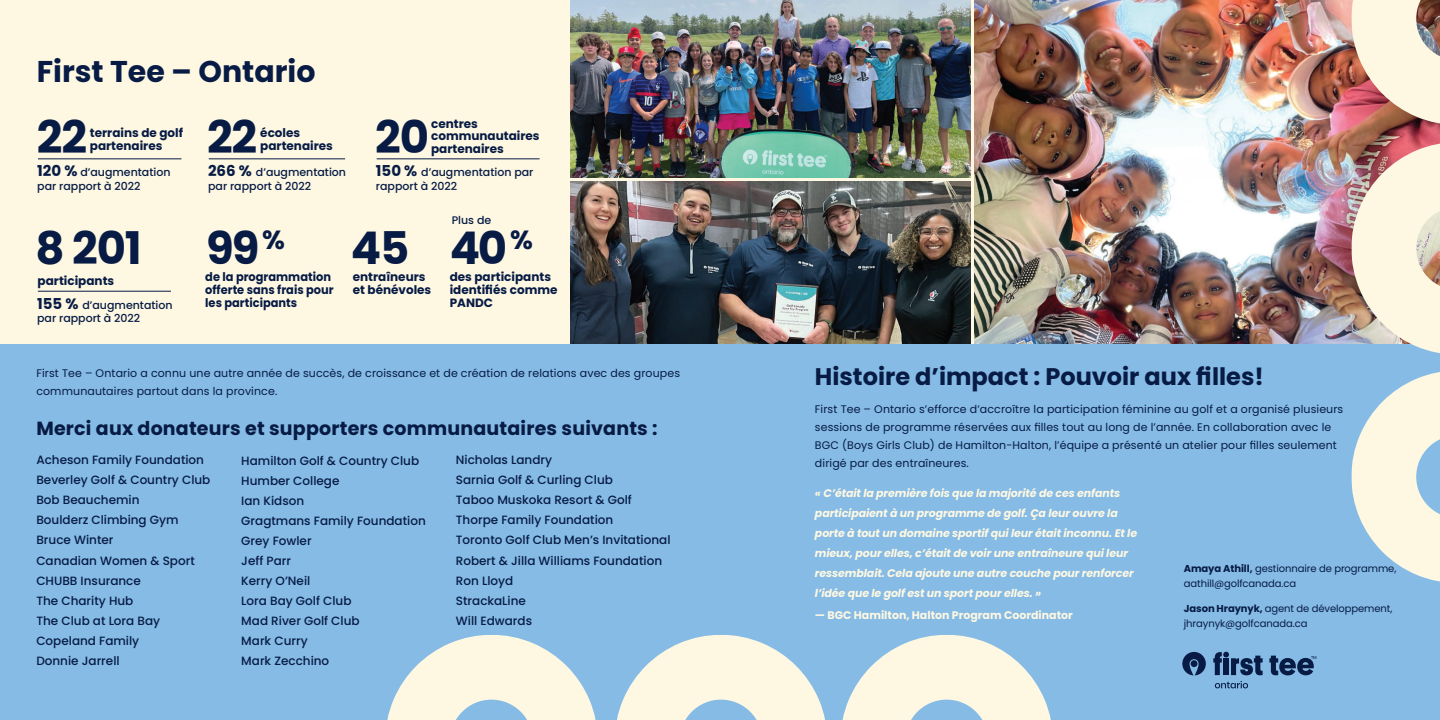
<style>
.page{position:relative;width:1440px;height:720px;background:#fff}
.page>*{position:absolute;margin:0;border:0;box-sizing:border-box;transform-origin:0 0}
.t1{font:700 45px "Poppins";letter-spacing:-.025em;color:#071b44}
.t2{font:700 30px "Poppins";color:#071b44}
.t3{font:700 24px "Poppins";color:#071b44}
.t4{font:700 19px "Poppins";letter-spacing:.01em;color:#071b44}
.t5{font:500 12px/20px "Poppins";color:#071b44}
.t6{font:700 12px/13px "Poppins";color:#071b44}
.t7{font:700 12px/13px "Poppins";color:#071b44;scale:.95 1}
.t8{font:11px/18px "Poppins";letter-spacing:.01em;color:#071b44}
.t9{font:italic 700 11px/20px "Poppins";letter-spacing:-.01em;color:#fef8e3}
.t10{font:500 11px/13.2px "Poppins";color:#071b44}
.t11{font:700 11px "Poppins";color:#fef8e3}
.t12{font:10px/15px "Poppins";letter-spacing:-.01em;color:#071b44}
.s1{font-weight:700;font-size:15px}
.s2{font-weight:700}
</style>
<div class="page">
<div style="left:0;top:0;width:1440px;height:709px;background:#fef8e3"></div>
<img style="left:570px;top:0;width:401px;height:178px">
<img style="left:570px;top:182px;width:401px;height:162px">
<img style="left:975px;top:0;width:465px;height:344px">
<div style="left:0;top:344px;width:1440px;height:376px;background:#85bbe5"></div>
<hr style="left:38px;top:158px;width:143px;height:1px;background:#071b44">
<hr style="left:377px;top:158px;width:163px;height:1px;background:#071b44">
<hr style="left:38px;top:291px;width:133px;height:1px;background:#071b44">
<hr style="left:209px;top:158px;width:136px;height:1px;background:#071b44">
<img style="left:1351px;top:142px;width:89px;height:211px">
<svg style="left:1351px;top:372px;width:89px;height:210px"></svg>
<img style="left:1351px;top:0;width:89px;height:125px">
<svg style="left:387px;top:635px;width:209px;height:85px"></svg>
<svg style="left:617px;top:635px;width:208px;height:85px"></svg>
<svg style="left:842px;top:635px;width:209px;height:85px"></svg>
<svg style="left:1215px;top:681px;width:33px;height:7px"></svg>
<svg style="left:1213px;top:652px;width:50px;height:23px"></svg>
<svg style="left:1182px;top:652px;width:24px;height:23px"></svg>
<div style="left:1191px;top:660px;width:7px;height:7px;background:#071b44;border-radius:50%"></div>
<svg style="left:1269px;top:656px;width:47px;height:19px"></svg>
<h2 class="t2" style="left:37px;top:54px;width:280px">First Tee – Ontario</h2>
<h1 class="t1" style="left:37px;top:111px;width:52px">22</h1>
<p class="t6" style="left:90px;top:126px;width:95px">terrains de golf partenaires</p>
<p class="t10" style="left:37px;top:166px;width:135px"><span class="s1">120 %</span> d’augmentation par rapport à 2022</p>
<h1 class="t1" style="left:207px;top:111px;width:52px">22</h1>
<p class="t10" style="left:208px;top:166px;width:140px"><span class="s1">266 %</span> d’augmentation par rapport à 2022</p>
<p class="t6" style="left:260px;top:126px;width:74px">écoles partenaires</p>
<h1 class="t1" style="left:375px;top:111px;width:55px">20</h1>
<p class="t6" style="left:431px;top:118px;width:110px;line-height:12.5px">centres communautaires partenaires</p>
<p class="t10" style="left:376px;top:166px;width:159px"><span class="s1">150 %</span> d’augmentation par rapport à 2022</p>
<p class="t10" style="left:452px;top:214px;width:41px">Plus de</p>
<h1 class="t1" style="left:36px;top:222px;width:108px">8 201</h1>
<p class="t6" style="left:38px;top:274px;width:78px">participants</p>
<p class="t10" style="left:37px;top:298px;width:137px"><span class="s1">155 %</span> d’augmentation par rapport à 2022</p>
<h1 class="t1" style="left:206px;top:222px;width:80px">99 <sup>%</sup></h1>
<p class="t7" style="left:205px;top:270px;width:137px">de la programmation offerte sans frais pour les participants</p>
<h1 class="t1" style="left:351px;top:222px;width:60px">45</h1>
<p class="t6" style="left:353px;top:270px;width:80px">entraîneurs et bénévoles</p>
<h1 class="t1" style="left:450px;top:222px;width:85px">40 <sup>%</sup></h1>
<p class="t6" style="left:450px;top:270px;width:109px">des participants identifiés comme<br>PANDC</p>
<p class="t8" style="left:36px;top:364px;width:645px">First Tee – Ontario a connu une autre année de succès, de croissance et de création de relations avec des groupes communautaires partout dans la province.</p>
<h3 class="t4" style="left:36px;top:417px;width:623px">Merci aux donateurs et supporters communautaires suivants :</h3>
<p class="t5" style="left:36px;top:450px;width:176px">Acheson Family Foundation<br>Beverley Golf &amp; Country Club<br>Bob Beauchemin<br>Boulderz Climbing Gym<br>Bruce Winter<br>Canadian Women &amp; Sport<br>CHUBB Insurance<br>The Charity Hub<br>The Club at Lora Bay<br>Copeland Family<br>Donnie Jarrell</p>
<p class="t5" style="left:241px;top:450px;width:186px">Hamilton Golf &amp; Country Club<br>Humber College<br>Ian Kidson<br>Gragtmans Family Foundation<br>Grey Fowler<br>Jeff Parr<br>Kerry O’Neil<br>Lora Bay Golf Club<br>Mad River Golf Club<br>Mark Curry<br>Mark Zecchino</p>
<p class="t5" style="left:456px;top:450px;width:216px">Nicholas Landry<br>Sarnia Golf &amp; Curling Club<br>Taboo Muskoka Resort &amp; Golf<br>Thorpe Family Foundation<br>Toronto Golf Club Men’s Invitational<br>Robert &amp; Jilla Williams Foundation<br>Ron Lloyd<br>StrackaLine<br>Will Edwards</p>
<h3 class="t3" style="left:815px;top:362px;width:450px">Histoire d’impact : Pouvoir aux filles!</h3>
<p class="t8" style="left:815px;top:400px;width:530px">First Tee – Ontario s’efforce d’accroître la participation féminine au golf et a organisé plusieurs sessions de programme réservées aux filles tout au long de l’année. En collaboration avec le BGC (Boys Girls Club) de Hamilton-Halton, l’équipe a présenté un atelier pour filles seulement dirigé par des entraîneures.</p>
<p class="t9" style="left:815px;top:483px;width:324px">« C’était la première fois que la majorité de ces enfants participaient à un programme de golf. Ça leur ouvre la porte à tout un domaine sportif qui leur était inconnu. Et le mieux, pour elles, c’était de voir une entraîneure qui leur ressemblait. Cela ajoute une autre couche pour renforcer l’idée que le golf est un sport pour elles. »</p>
<p class="t11" style="left:815px;top:609px;width:259px">— BGC Hamilton, Halton Program Coordinator</p>
<p class="t12" style="left:1184px;top:561px;width:214px"><span class="s2">Amaya Athill,</span> gestionnaire de programme, aathill@golfcanada.ca</p>
<p class="t12" style="left:1184px;top:601px;width:210px"><span class="s2">Jason Hraynyk,</span> agent de développement, jhraynyk@golfcanada.ca</p>
</div>
